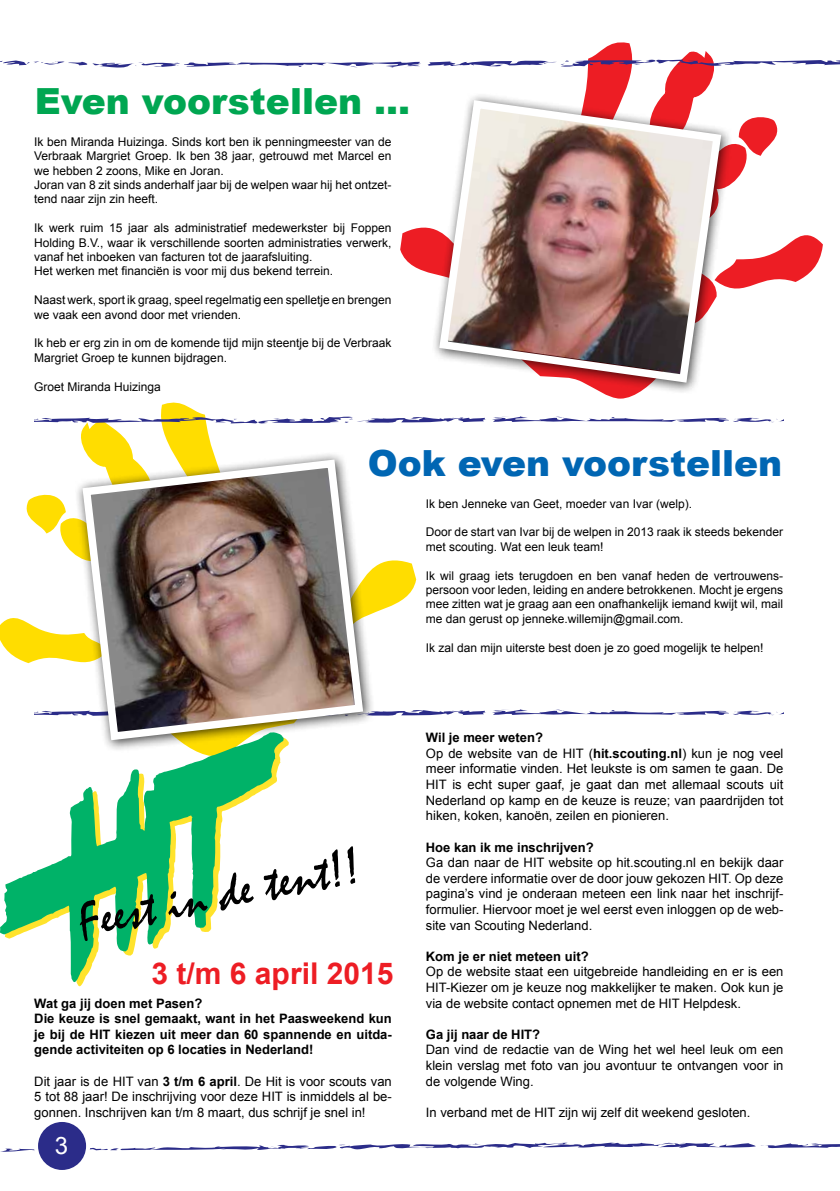
<style>
.page{position:relative;width:840px;height:1191px;background:#fff}
.page>*{position:absolute;margin:0;border:0;box-sizing:border-box;transform-origin:0 0}
.t1{font:52px "Mistral";color:#000}
.t2{font:900 36px "Arial";color:#00a651}
.t3{font:900 36px "Arial";color:#0066b3}
.t4{font:700 30px "Arial";color:#ed1d24}
.t5{font:24px "Arial";color:#fff}
.t6{font:13px/15.6px "Arial";color:#000;text-align:justify}
.t7{font:700 13px/15.6px "Arial";color:#000}
.t8{font:12px/14.4px "Arial";color:#000}
.s1{font-weight:700}
</style>
<div class="page">
<svg style="left:0;top:402px;width:417px;height:262px"></svg>
<svg style="left:400px;top:42px;width:423px;height:357px"></svg>
<svg style="left:0;top:1142px;width:839px;height:10px"></svg>
<svg style="left:0;top:59px;width:839px;height:9px"></svg>
<div style="left:36px;top:1120px;width:52px;height:52px;background:#2b2c89;border-radius:50%"></div>
<div style="left:34px;top:1118px;width:56px;height:56px;border:4px solid #fff;border-radius:50%"></div>
<div style="left:431px;top:92px;width:302px;height:303px;background:#000;opacity:.75"></div>
<img style="left:435px;top:96px;width:290px;height:291px">
<svg style="left:34px;top:415px;width:748px;height:9px"></svg>
<svg style="left:34px;top:709px;width:748px;height:7px"></svg>
<div style="left:74px;top:451px;width:301px;height:301px;background:#000;opacity:.75"></div>
<img style="left:78px;top:455px;width:289px;height:289px">
<svg style="left:0;top:732px;width:284px;height:252px"></svg>
<h2 class="t2" style="left:35px;top:75px;width:376px">Even voorstellen ...</h2>
<p class="t8" style="left:34px;top:134px;width:359px">Ik ben Miranda Huizinga. Sinds kort ben ik penningmeester van de Verbraak Margriet Groep. Ik ben 38 jaar, getrouwd met Marcel en we hebben 2 zoons, Mike en Joran.<br>Joran van 8 zit sinds anderhalf jaar bij de welpen waar hij het ontzet&shy;tend naar zijn zin heeft.</p>
<p class="t8" style="left:34px;top:221px;width:359px">Ik werk ruim 15 jaar als administratief medewerkster bij Foppen Holding B.V., waar ik verschillende soorten administraties verwerk, vanaf het inboeken van facturen tot de jaarafsluiting.<br>Het werken met financiën is voor mij dus bekend terrein.</p>
<p class="t8" style="left:34px;top:293px;width:359px">Naast werk, sport ik graag, speel regelmatig een spelletje en brengen we vaak een avond door met vrienden.</p>
<p class="t8" style="left:34px;top:336px;width:359px">Ik heb er erg zin in om de komende tijd mijn steentje bij de Verbraak<br>Margriet Groep te kunnen bijdragen.</p>
<p class="t8" style="left:34px;top:379px;width:128px">Groet Miranda Huizinga</p>
<h2 class="t3" style="left:367px;top:437px;width:416px">Ook even voorstellen</h2>
<p class="t8" style="left:425px;top:496px;width:268px">Ik ben Jenneke van Geet, moeder van Ivar (welp).</p>
<p class="t8" style="left:425px;top:525px;width:359px">Door de start van Ivar bij de welpen in 2013 raak ik steeds bekender met scouting. Wat een leuk team!</p>
<p class="t8" style="left:425px;top:568px;width:359px;text-align:justify">Ik wil graag iets terugdoen en ben vanaf heden de vertrouwens&shy;persoon voor leden, leiding en andere betrokkenen. Mocht je ergens mee zitten wat je graag aan een onafhankelijk iemand kwijt wil, mail me dan gerust op jenneke.willemijn@gmail.com.</p>
<p class="t8" style="left:425px;top:640px;width:339px">Ik zal dan mijn uiterste best doen je zo goed mogelijk te helpen!</p>
<h1 class="t1" style="left:73px;top:895px;width:287px;rotate:-12deg">Feest in de tent!!</h1>
<h3 class="t4" style="left:151px;top:953px;width:243px">3 t/m 6 april 2015</h3>
<p class="t7" style="left:34px;top:995px;width:359px">Wat ga jij doen met Pasen?<br>Die keuze is snel gemaakt, want in het Paasweekend kun je bij de HIT kiezen uit meer dan 60 spannende en uitda&shy;gende activiteiten op 6 locaties in Nederland!</p>
<p class="t6" style="left:34px;top:1073px;width:359px">Dit jaar is de HIT van <span class="s1">3 t/m 6 april</span>. De Hit is voor scouts van 5 tot 88 jaar! De inschrijving voor deze HIT is inmiddels al be&shy;gonnen. Inschrijven kan t/m 8 maart, dus schrijf je snel in!</p>
<h3 class="t5" style="left:55px;top:1129px;width:15px">3</h3>
<p class="t6" style="left:425px;top:730px;width:359px;text-align:left"><span class="s1">Wil je meer weten?<br></span>Op de website van de HIT (<span class="s1">hit.scouting.nl</span>) kun je nog veel meer informatie vinden. Het leukste is om samen te gaan. De HIT is echt super gaaf, je gaat dan met allemaal scouts uit Nederland op kamp en de keuze is reuze; van paardrijden tot hiken, koken, kanoën, zeilen en pionieren.</p>
<p class="t7" style="left:425px;top:839px;width:169px">Hoe kan ik me inschrijven?</p>
<p class="t6" style="left:425px;top:855px;width:359px">Ga dan naar de HIT website op hit.scouting.nl en bekijk daar de verdere informatie over de door jouw gekozen HIT. Op deze pagina’s vind je onderaan meteen een link naar het inschrijf&shy;formulier. Hiervoor moet je wel eerst even inloggen op de web&shy;site van Scouting Nederland.</p>
<p class="t7" style="left:425px;top:948px;width:164px">Kom je er niet meteen uit?</p>
<p class="t6" style="left:425px;top:964px;width:359px">Op de website staat een uitgebreide handleiding en er is een HIT-Kiezer om je keuze nog makkelijker te maken. Ook kun je via de website contact opnemen met de HIT Helpdesk.</p>
<p class="t7" style="left:425px;top:1026px;width:116px">Ga jij naar de HIT?</p>
<p class="t6" style="left:425px;top:1042px;width:359px">Dan vind de redactie van de Wing het wel heel leuk om een klein verslag met foto van jou avontuur te ontvangen voor in de volgende Wing.</p>
<p class="t6" style="left:425px;top:1104px;width:326px">In verband met de HIT zijn wij zelf dit weekend gesloten.</p>
</div>
